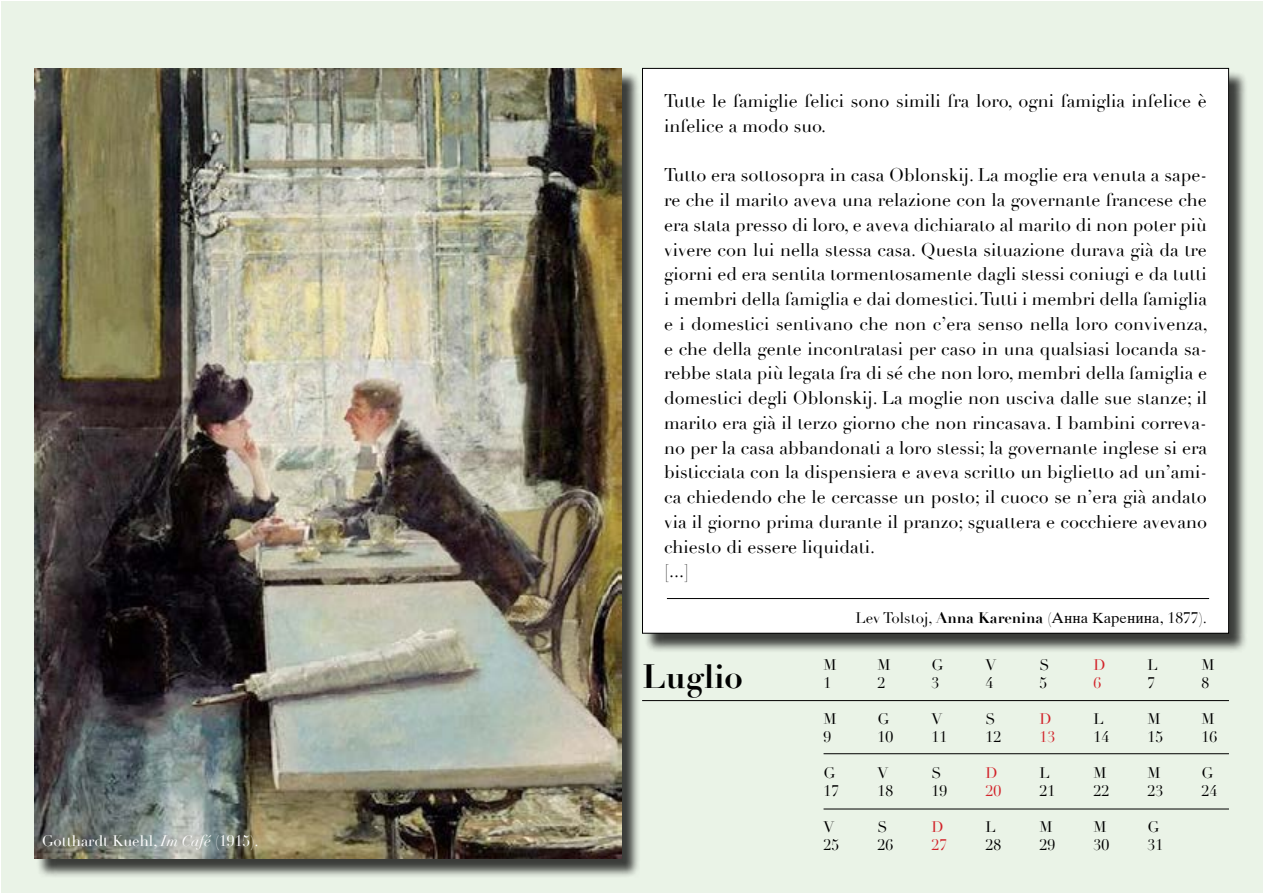
<style>
.page{position:relative;width:1263px;height:893px;background:#fff}
.page>*{position:absolute;margin:0;border:0;box-sizing:border-box;transform-origin:0 0}
.t1{font:700 33px "Didot";color:#000}
.t2{font:18px/24.8px "Didot";color:#000}
.t3{font:15px "Didot";color:#000}
.t4{font:15px "Didot";color:#fff}
.t5{font:15px "Didot";color:#d2232a}
.s1{font-style:italic}
.s2{font-weight:700}
.s3{font-family:"MACC Times"}
</style>
<div class="page">
<div style="left:2px;top:2px;width:1261px;height:891px;background:#eaf3e7"></div>
<hr style="left:642px;top:700px;width:587px;height:1px;background:#000">
<hr style="left:823px;top:753px;width:406px;height:1px;background:#000">
<hr style="left:823px;top:809px;width:406px;height:1px;background:#000">
<div style="left:645px;top:71px;width:603px;height:582px;background:#000;opacity:.75"></div>
<div style="left:642px;top:68px;width:586px;height:565px;background:#fff"></div>
<hr style="left:667px;top:598px;width:542px;height:1px;background:#000">
<div style="left:37px;top:71px;width:604px;height:807px;background:#000;opacity:.75"></div>
<img style="left:34px;top:68px;width:588px;height:791px">
<p class="t4" style="left:42px;top:832px;width:219px">Gotthardt Kuehl, <span class="s1">Im Café</span> (1915).</p>
<p class="t2" style="left:664px;top:89px;width:544px">Tutte le famiglie felici sono simili fra loro, ogni famiglia infelice è infelice a modo suo.</p>
<p class="t2" style="left:664px;top:163px;width:545px">Tutto era sottosopra in casa Oblonskij. La moglie era venuta a sape&shy;re che il marito aveva una relazione con la governante francese che era stata presso di loro, e aveva dichiarato al marito di non poter più vivere con lui nella stessa casa. Questa situazione durava già da tre giorni ed era sentita tormentosamente dagli stessi coniugi e da tutti i membri della famiglia e dai domestici. Tutti i membri della famiglia e i domestici sentivano che non c’era senso nella loro convivenza, e che della gente incontratasi per caso in una qualsiasi locanda sa&shy;rebbe stata più legata fra di sé che non loro, membri della famiglia e domestici degli Oblonskij. La moglie non usciva dalle sue stanze; il marito era già il terzo giorno che non rincasava. I bambini correva&shy;no per la casa abbandonati a loro stessi; la governante inglese si era bisticciata con la dispensiera e aveva scritto un biglietto ad un’ami&shy;ca chiedendo che le cercasse un posto; il cuoco se n’era già andato via il giorno prima durante il pranzo; sguattera e cocchiere avevano chiesto di essere liquidati.<br>[...]</p>
<p class="t3" style="left:855px;top:608px;width:353px">Lev Tolstoj, <span class="s2">Anna Karenina</span> (<span class="s3">Anna Karenina,</span> 1877).</p>
<h1 class="t1" style="left:642px;top:656px;width:102px">Luglio</h1>
<p class="t3" style="left:823px;top:656px;width:15px">M</p>
<p class="t3" style="left:877px;top:656px;width:15px">M</p>
<p class="t3" style="left:931px;top:656px;width:13px">G</p>
<p class="t3" style="left:985px;top:656px;width:12px">V</p>
<p class="t3" style="left:1039px;top:656px;width:12px">S</p>
<p class="t5" style="left:1093px;top:656px;width:14px">D</p>
<p class="t3" style="left:1147px;top:656px;width:12px">L</p>
<p class="t3" style="left:1201px;top:656px;width:15px">M</p>
<p class="t3" style="left:823px;top:674px;width:9px">1</p>
<p class="t3" style="left:877px;top:674px;width:9px">2</p>
<p class="t3" style="left:931px;top:674px;width:9px">3</p>
<p class="t3" style="left:985px;top:674px;width:9px">4</p>
<p class="t3" style="left:1039px;top:674px;width:9px">5</p>
<p class="t5" style="left:1093px;top:674px;width:9px">6</p>
<p class="t3" style="left:1147px;top:674px;width:9px">7</p>
<p class="t3" style="left:1201px;top:674px;width:9px">8</p>
<p class="t3" style="left:823px;top:710px;width:15px">M</p>
<p class="t3" style="left:877px;top:710px;width:13px">G</p>
<p class="t3" style="left:931px;top:710px;width:12px">V</p>
<p class="t3" style="left:985px;top:710px;width:12px">S</p>
<p class="t5" style="left:1039px;top:710px;width:14px">D</p>
<p class="t3" style="left:1093px;top:710px;width:12px">L</p>
<p class="t3" style="left:1147px;top:710px;width:15px">M</p>
<p class="t3" style="left:1201px;top:710px;width:15px">M</p>
<p class="t3" style="left:823px;top:728px;width:9px">9</p>
<p class="t3" style="left:877px;top:728px;width:17px">10</p>
<p class="t3" style="left:931px;top:728px;width:17px">11</p>
<p class="t3" style="left:985px;top:728px;width:17px">12</p>
<p class="t5" style="left:1039px;top:728px;width:17px">13</p>
<p class="t3" style="left:1093px;top:728px;width:17px">14</p>
<p class="t3" style="left:1147px;top:728px;width:17px">15</p>
<p class="t3" style="left:1201px;top:728px;width:17px">16</p>
<p class="t3" style="left:823px;top:764px;width:13px">G</p>
<p class="t3" style="left:877px;top:764px;width:12px">V</p>
<p class="t3" style="left:931px;top:764px;width:12px">S</p>
<p class="t5" style="left:985px;top:764px;width:14px">D</p>
<p class="t3" style="left:1039px;top:764px;width:12px">L</p>
<p class="t3" style="left:1093px;top:764px;width:15px">M</p>
<p class="t3" style="left:1147px;top:764px;width:15px">M</p>
<p class="t3" style="left:1201px;top:764px;width:13px">G</p>
<p class="t3" style="left:823px;top:782px;width:17px">17</p>
<p class="t3" style="left:877px;top:782px;width:17px">18</p>
<p class="t3" style="left:931px;top:782px;width:17px">19</p>
<p class="t5" style="left:985px;top:782px;width:17px">20</p>
<p class="t3" style="left:1039px;top:782px;width:17px">21</p>
<p class="t3" style="left:1093px;top:782px;width:17px">22</p>
<p class="t3" style="left:1147px;top:782px;width:17px">23</p>
<p class="t3" style="left:1201px;top:782px;width:17px">24</p>
<p class="t3" style="left:823px;top:818px;width:12px">V</p>
<p class="t3" style="left:877px;top:818px;width:12px">S</p>
<p class="t5" style="left:931px;top:818px;width:14px">D</p>
<p class="t3" style="left:985px;top:818px;width:12px">L</p>
<p class="t3" style="left:1039px;top:818px;width:15px">M</p>
<p class="t3" style="left:1093px;top:818px;width:15px">M</p>
<p class="t3" style="left:1147px;top:818px;width:13px">G</p>
<p class="t3" style="left:823px;top:836px;width:17px">25</p>
<p class="t3" style="left:877px;top:836px;width:17px">26</p>
<p class="t5" style="left:931px;top:836px;width:17px">27</p>
<p class="t3" style="left:985px;top:836px;width:17px">28</p>
<p class="t3" style="left:1039px;top:836px;width:17px">29</p>
<p class="t3" style="left:1093px;top:836px;width:17px">30</p>
<p class="t3" style="left:1147px;top:836px;width:17px">31</p>
</div>
